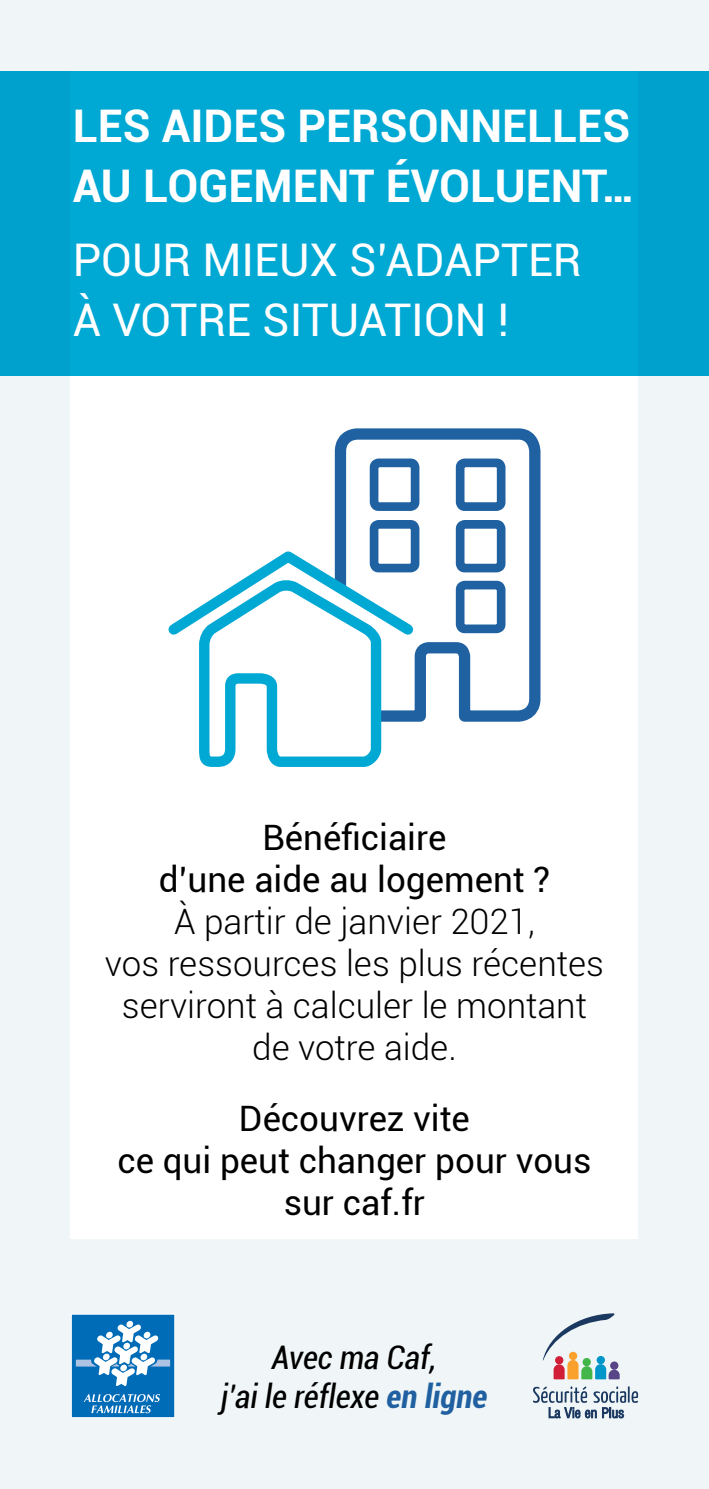
<style>
.page{position:relative;width:709px;height:1489px;background:#fff}
.page>*{position:absolute;margin:0;border:0;box-sizing:border-box;transform-origin:0 0}
.t1{font:700 45px/60px "Roboto";color:#fff}
.t2{font:45px/60px "Roboto";color:#fff}
.t3{font:300 35px/42px "Roboto";color:#000;text-align:center}
.t4{font:35px/42px "Roboto";color:#000;text-align:center}
.t5{font:italic condensed 32.5px/39px "Roboto";color:#000;text-align:center}
.s1{font-weight:700;color:#2060a1}
</style>
<div class="page">
<div style="left:0;top:0;width:709px;height:1488px;background:#f0f6f7"></div>
<div style="left:71px;top:71px;width:567px;height:1167px;background:#fff"></div>
<div style="left:71px;top:1313px;width:104px;height:104px;background:#006bb6;border:1px solid #fff"></div>
<svg style="left:126px;top:1320px;width:7px;height:7px"></svg>
<svg style="left:76px;top:1324px;width:94px;height:62px"></svg>
<svg style="left:84px;top:1394px;width:76px;height:19px"></svg>
<svg style="left:542px;top:1313px;width:77px;height:66px"></svg>
<svg style="left:533px;top:1386px;width:105px;height:32px"></svg>
<div style="left:0;top:71px;width:709px;height:305px;background:#00a8d4"></div>
<svg style="left:334px;top:428px;width:207px;height:294px"></svg>
<div style="left:374px;top:524px;width:41px;height:44px;background:#fff;border-radius:5px"></div>
<div style="left:370px;top:520px;width:49px;height:52px;border:9px solid #2061a2;border-radius:5px"></div>
<div style="left:460px;top:524px;width:41px;height:44px;background:#fff;border-radius:5px"></div>
<div style="left:456px;top:520px;width:49px;height:52px;border:9px solid #2061a2;border-radius:5px"></div>
<div style="left:460px;top:585px;width:41px;height:44px;background:#fff;border-radius:5px"></div>
<div style="left:456px;top:580px;width:49px;height:53px;border:9px solid #2061a2;border-radius:5px"></div>
<svg style="left:168px;top:544px;width:254px;height:223px"></svg>
<div style="left:374px;top:463px;width:41px;height:43px;background:#fff;border-radius:5px"></div>
<div style="left:370px;top:458px;width:49px;height:53px;border:9px solid #2061a2;border-radius:5px"></div>
<div style="left:460px;top:463px;width:41px;height:43px;background:#fff;border-radius:5px"></div>
<div style="left:456px;top:458px;width:49px;height:53px;border:9px solid #2061a2;border-radius:5px"></div>
<p class="t1" style="left:73px;top:94px;width:564px">LES AIDES PERSONNELLES<br>AU LOGEMENT ÉVOLUENT…</p>
<p class="t2" style="left:73px;top:228px;width:510px">pour mieux s’adapter à votre situation !</p>
<p class="t4" style="left:159px;top:815px;width:393px">Bénéficiaire<br>d’une aide au logement ?</p>
<p class="t3" style="left:105px;top:899px;width:500px">À partir de janvier 2021,<br>vos ressources les plus récentes serviront à calculer le montant de votre aide.</p>
<p class="t4" style="left:117px;top:1095px;width:475px">Découvrez vite<br>ce qui peut changer pour vous sur caf.fr</p>
<p class="t5" style="left:221px;top:1337px;width:268px">Avec ma Caf,<br>j’ai le réflexe <span class="s1">en ligne</span></p>
</div>
